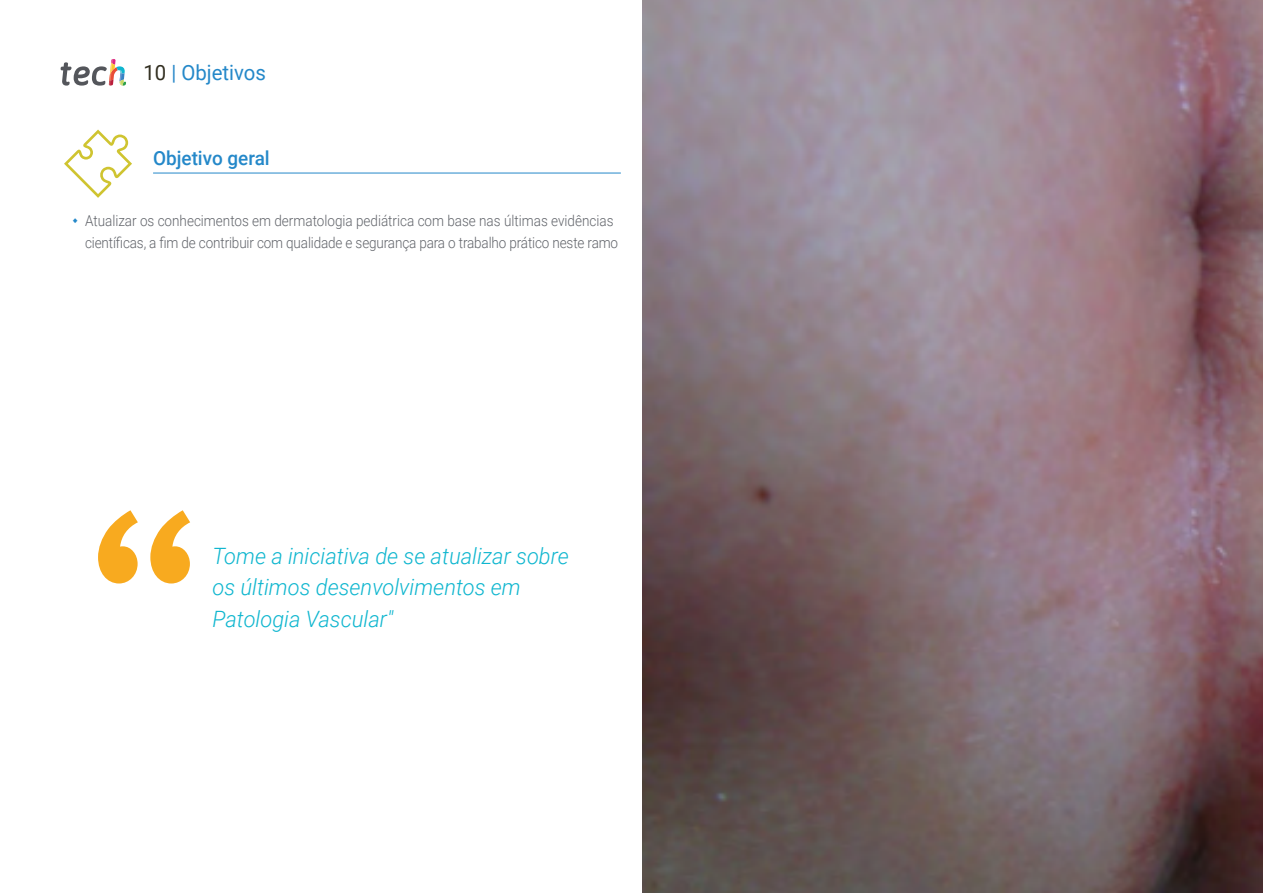
<style>
.page{position:relative;width:1263px;height:893px;background:#fff}
.page>*{position:absolute;margin:0;border:0;box-sizing:border-box;transform-origin:0 0}
.t1{font:italic 300 22.5px/31.5px "Roboto";color:#0fb6cf}
.t2{font:21px "Roboto";color:#2488c9}
.t3{font:500 19.5px "Roboto";color:#2488c9}
.t4{font:300 15px/22.5px "Roboto";letter-spacing:-.005em;color:#61646a;scale:.9 1}
.s1{color:#312e20}
.s2{color:#2988c9}
</style>
<div class="page">
<hr style="left:153px;top:173px;width:468px;height:1px;background:#2488c9">
<svg style="left:64px;top:130px;width:68px;height:68px"></svg>
<svg style="left:61px;top:59px;width:65px;height:27px"></svg>
<svg style="left:98px;top:510px;width:92px;height:73px"></svg>
<img style="left:642px;top:0;width:621px;height:893px">
<h2 class="t2" style="left:144px;top:57px;width:124px"><span class="s1">10</span> <span class="s2">|</span> Objetivos</h2>
<h3 class="t3" style="left:153px;top:144px;width:118px">Objetivo geral</h3>
<p class="t4" style="left:85px;top:209px;width:594px">Atualizar os conhecimentos em dermatologia pediátrica com base nas últimas evidências científicas, a fim de contribuir com qualidade e segurança para o trabalho prático neste ramo</p>
<h1 class="t1" style="left:212px;top:539px;width:358px">Tome a iniciativa de se atualizar sobre os últimos desenvolvimentos em<br>Patologia Vascular"</h1>
</div>
